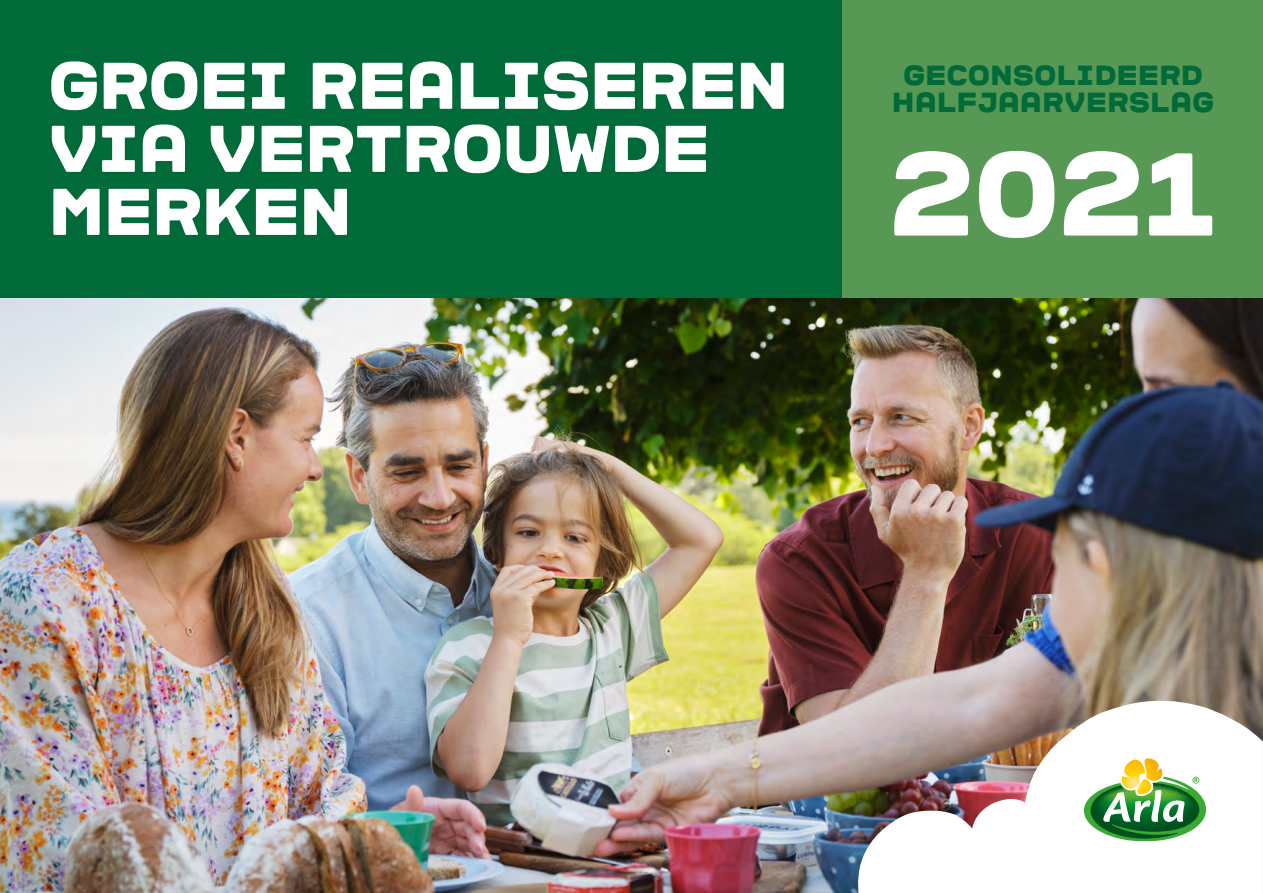
<style>
.page{position:relative;width:1263px;height:893px;background:#fff}
.page>*{position:absolute;margin:0;border:0;box-sizing:border-box;transform-origin:0 0}
.t1{font:117.75px "ARLASTRONG";color:#fff}
.t2{font:66px/63px "ARLASTRONG";color:#fff}
.t3{font:27.75px/27px "ARLASTRONG";letter-spacing:.02em;color:#006a39;text-align:center}
</style>
<div class="page">
<img style="left:0;top:298px;width:1263px;height:595px">
<img style="left:856px;top:700px;width:407px;height:193px">
<svg style="left:1080px;top:756px;width:130px;height:84px"></svg>
<svg style="left:1262px;top:741px;width:1px;height:152px"></svg>
<div style="left:0;top:0;width:842px;height:298px;background:#006a39"></div>
<div style="left:842px;top:0;width:421px;height:298px;background:#589855"></div>
<p class="t2" style="left:49px;top:56px;width:741px">GROEI REALISEREN<br>VIA VERTROUWDE<br>MERKEN</p>
<p class="t3" style="left:892px;top:62px;width:323px">GECONSOLIDEERD<br>HALFJAARVERSLAG</p>
<h1 class="t1" style="left:890px;top:136px;width:328px">2021</h1>
</div>
